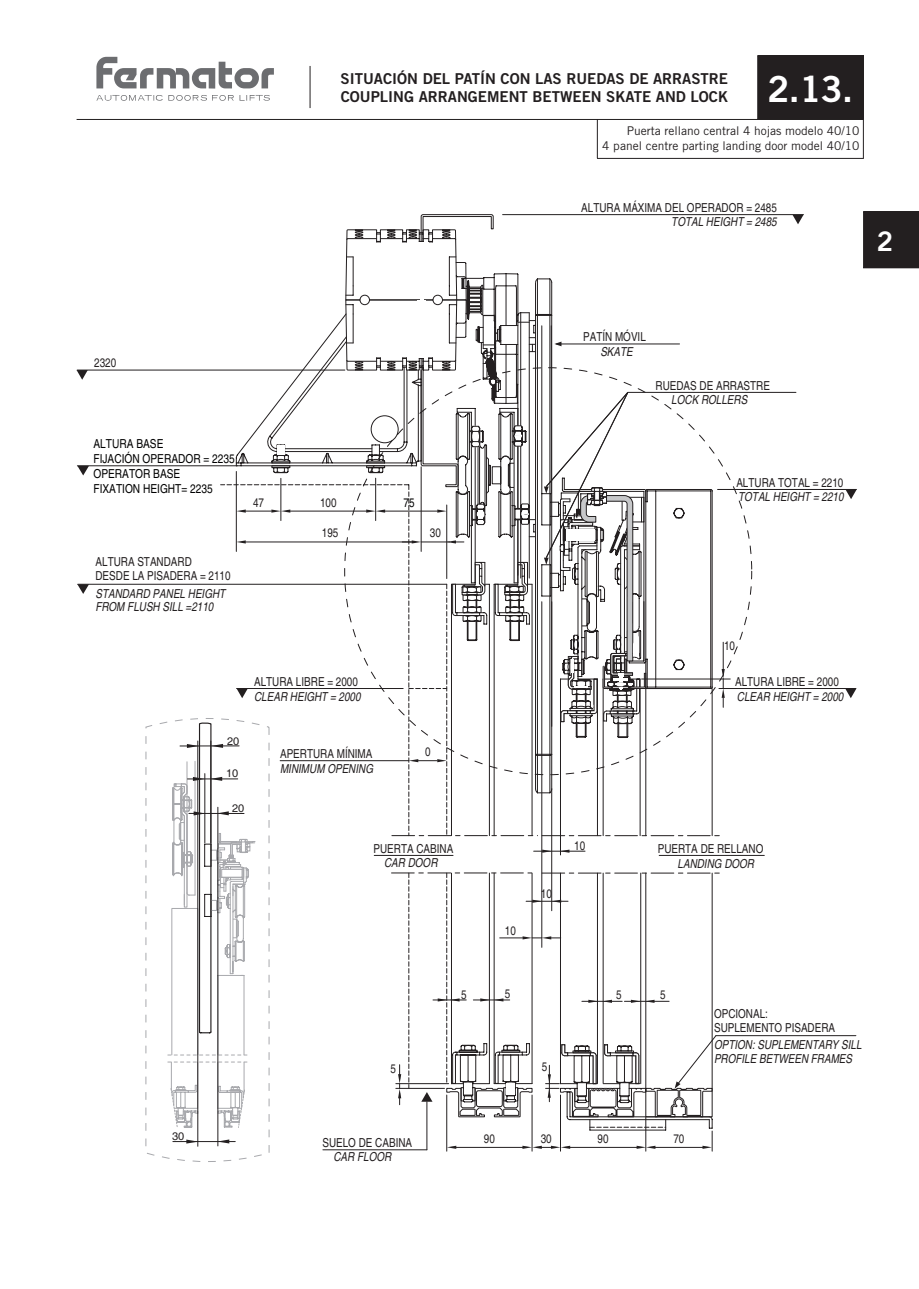
<style>
.page{position:relative;width:919px;height:1289px;background:#fff}
.page>*{position:absolute;margin:0;border:0;box-sizing:border-box;transform-origin:0 0}
.t1{font:36px "Trade Gothic Bold Two";color:#fff}
.t2{font:27px "Trade Gothic Bold Two";color:#fff}
.t3{font:15px/18px "Trade Gothic Bold Two";color:#231f20}
.t4{font:12.3px/13.5px "Helvetica";color:#231f20;scale:.8 1}
.t5{font:italic 12.3px/13.5px "Helvetica";color:#231f20;scale:.8 1}
.t6{font:condensed 12.3px/14.9px "Helvetica";color:#000001}
.t7{font:12.3px "Helvetica";color:#000;scale:.8 1}
.t8{font:12px/14.4px "Trade Gothic";color:#231f20;text-align:right}
.t9{font:10.95px "Helvetica";color:#231f20}
</style>
<div class="page">
<hr style="left:309px;top:66px;width:1px;height:42px;background:#231f20">
<div style="left:863px;top:212px;width:55px;height:56px;background:#231f20"></div>
<div style="left:863px;top:211px;width:55px;height:57px;border:1px solid #231f20"></div>
<hr style="left:77px;top:119px;width:786px;height:1px;background:#231f20">
<div style="left:757px;top:56px;width:106px;height:63px;background:#231f20"></div>
<div style="left:757px;top:55px;width:106px;height:65px;border:1px solid #231f20"></div>
<svg style="left:96px;top:57px;width:178px;height:44px"></svg>
<hr style="left:597px;top:119px;width:1px;height:39px;background:#231f20">
<hr style="left:597px;top:158px;width:266px;height:1px;background:#231f20">
<hr style="left:862px;top:119px;width:1px;height:39px;background:#231f20">
<hr style="left:77px;top:465px;width:160px;height:1px;background:#231f20">
<svg style="left:77px;top:466px;width:12px;height:9px"></svg>
<hr style="left:78px;top:584px;width:368px;height:1px;background:#231f20">
<svg style="left:77px;top:584px;width:12px;height:10px"></svg>
<hr style="left:502px;top:214px;width:301px;height:1px;background:#231f20">
<hr style="left:627px;top:392px;width:168px;height:1px;background:#231f20">
<hr style="left:717px;top:489px;width:139px;height:1px;background:#231f20">
<svg style="left:792px;top:215px;width:11px;height:9px"></svg>
<svg style="left:846px;top:490px;width:10px;height:9px"></svg>
<hr style="left:718px;top:688px;width:137px;height:1px;background:#231f20">
<svg style="left:845px;top:688px;width:11px;height:10px"></svg>
<hr style="left:715px;top:1035px;width:140px;height:1px;background:#231f20">
<hr style="left:77px;top:370px;width:268px;height:1px;background:#231f20">
<svg style="left:77px;top:370px;width:11px;height:10px"></svg>
<svg style="left:168px;top:214px;width:596px;height:937px"></svg>
<svg style="left:145px;top:718px;width:124px;height:443px"></svg>
<p class="t3" style="left:340px;top:69px;width:389px">SITUACIÓN DEL PATÍN CON LAS RUEDAS DE ARRASTRE<br>COUPLING ARRANGEMENT BETWEEN SKATE AND LOCK</p>
<p class="t8" style="left:602px;top:124px;width:258px">Puerta rellano central 4 hojas modelo 40/10<br>4 panel centre parting landing door model 40/10</p>
<h1 class="t1" style="left:767px;top:66px;width:87px">2.13.</h1>
<p class="t4" style="left:581px;top:201px;width:246px">ALTURA MÁXIMA DEL OPERADOR = 2485</p>
<p class="t5" style="left:671px;top:215px;width:133px">TOTAL HEIGHT = 2485</p>
<h2 class="t2" style="left:876px;top:224px;width:18px">2</h2>
<p class="t4" style="left:94px;top:356px;width:29px">2320</p>
<p class="t6" style="left:93px;top:436px;width:143px">ALTURA BASE<br>FIJACIÓN OPERADOR = 2235<br>OPERATOR BASE<br>FIXATION HEIGHT= 2235</p>
<p class="t4" style="left:95px;top:555px;width:170px">ALTURA STANDARD<br>DESDE LA PISADERA = 2110</p>
<p class="t5" style="left:95px;top:587px;width:164px">STANDARD PANEL HEIGHT<br>FROM FLUSH SILL =2110</p>
<p class="t4" style="left:253px;top:496px;width:15px">47</p>
<p class="t4" style="left:320px;top:496px;width:22px">100</p>
<p class="t7" style="left:403px;top:495px;width:15px">75</p>
<p class="t4" style="left:322px;top:527px;width:22px">195</p>
<p class="t4" style="left:430px;top:527px;width:15px">30</p>
<p class="t4" style="left:254px;top:675px;width:131px">ALTURA LIBRE = 2000</p>
<p class="t5" style="left:254px;top:690px;width:135px">CLEAR HEIGHT = 2000</p>
<p class="t9" style="left:227px;top:734px;width:14px">20</p>
<p class="t9" style="left:226px;top:767px;width:14px">10</p>
<p class="t9" style="left:232px;top:801px;width:14px">20</p>
<p class="t4" style="left:280px;top:747px;width:117px">APERTURA MÍNIMA</p>
<p class="t4" style="left:425px;top:745px;width:8px">0</p>
<p class="t5" style="left:280px;top:762px;width:118px">MINIMUM OPENING</p>
<p class="t4" style="left:373px;top:842px;width:101px">PUERTA CABINA</p>
<p class="t5" style="left:384px;top:856px;width:68px">CAR DOOR</p>
<p class="t4" style="left:583px;top:330px;width:80px">PATÍN MÓVIL</p>
<p class="t5" style="left:600px;top:345px;width:42px">SKATE</p>
<p class="t4" style="left:655px;top:379px;width:145px">RUEDAS DE ARRASTRE</p>
<p class="t5" style="left:671px;top:394px;width:96px">LOCK ROLLERS</p>
<p class="t4" style="left:736px;top:476px;width:135px">ALTURA TOTAL = 2210</p>
<p class="t5" style="left:738px;top:490px;width:133px">TOTAL HEIGHT = 2210</p>
<p class="t4" style="left:505px;top:924px;width:15px">10</p>
<p class="t4" style="left:541px;top:887px;width:15px">10</p>
<p class="t4" style="left:574px;top:839px;width:15px">10</p>
<p class="t4" style="left:724px;top:639px;width:15px">10</p>
<p class="t4" style="left:735px;top:675px;width:131px">ALTURA LIBRE = 2000</p>
<p class="t5" style="left:736px;top:690px;width:135px">CLEAR HEIGHT = 2000</p>
<p class="t4" style="left:657px;top:842px;width:134px">PUERTA DE RELLANO</p>
<p class="t5" style="left:677px;top:857px;width:97px">LANDING DOOR</p>
<p class="t4" style="left:390px;top:1062px;width:8px">5</p>
<p class="t4" style="left:461px;top:987px;width:8px">5</p>
<p class="t4" style="left:504px;top:987px;width:8px">5</p>
<p class="t4" style="left:616px;top:988px;width:8px">5</p>
<p class="t4" style="left:660px;top:988px;width:8px">5</p>
<p class="t4" style="left:541px;top:1060px;width:8px">5</p>
<p class="t4" style="left:714px;top:1007px;width:153px">OPCIONAL:<br>SUPLEMENTO PISADERA</p>
<p class="t5" style="left:714px;top:1038px;width:186px">OPTION: SUPLEMENTARY SILL<br>PROFILE BETWEEN FRAMES</p>
<p class="t9" style="left:172px;top:1130px;width:14px">30</p>
<p class="t4" style="left:322px;top:1136px;width:114px">SUELO DE CABINA</p>
<p class="t5" style="left:333px;top:1150px;width:74px">CAR FLOOR</p>
<p class="t4" style="left:484px;top:1132px;width:15px">90</p>
<p class="t4" style="left:540px;top:1132px;width:15px">30</p>
<p class="t4" style="left:597px;top:1132px;width:15px">90</p>
<p class="t4" style="left:673px;top:1132px;width:15px">70</p>
</div>
